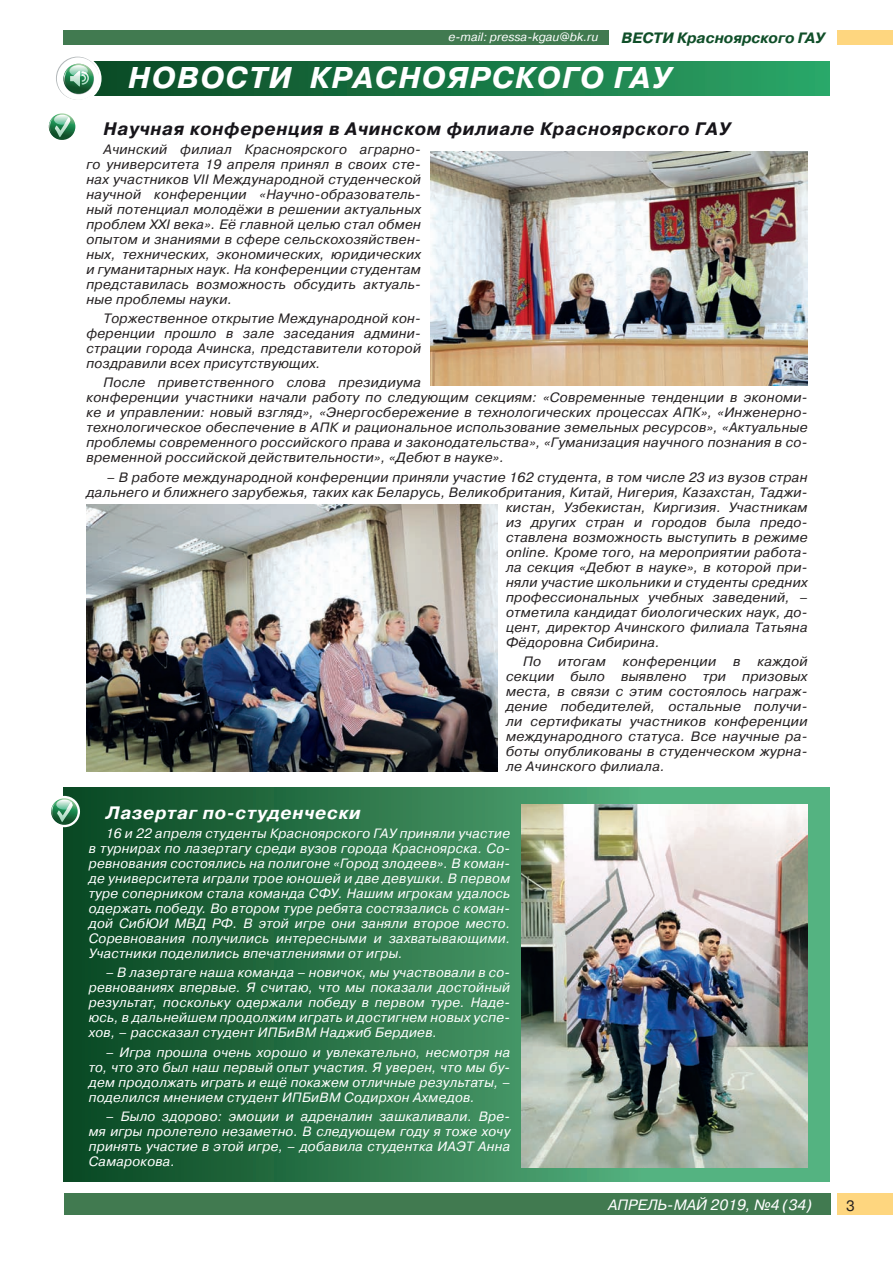
<style>
.page{position:relative;width:893px;height:1263px;background:#fff}
.page>*{position:absolute;margin:0;border:0;box-sizing:border-box;transform-origin:0 0}
.t1{font:italic 700 30px "Pragmatica C";letter-spacing:.05em;color:#fff}
.t2{font:italic 700 18px "Pragmatica WINC";letter-spacing:.04em;color:#17151a}
.t3{font:italic 700 18px "Pragmatica C";letter-spacing:.04em;color:#fff}
.t4{font:italic 15px "Pragmatica C";color:#fff}
.t5{font:italic 700 15px "Pragmatica C";color:#104f29}
.t6{font:15px "Pragmatica WINC";color:#231f20}
.t7{font:italic 13.5px/15px "Pragmatica WINC";letter-spacing:.02em;color:#231f20;text-align:justify}
.t8{font:italic 13.5px/15px "Pragmatica C";letter-spacing:.02em;color:#fff;text-align:justify}
.t9{font:italic 12px "Pragmatica C";color:#fff}
</style>
<div class="page">
<div style="left:64px;top:1194px;width:766px;height:21px;background:#417a50"></div>
<div style="left:838px;top:1194px;width:55px;height:21px;background:#fed67f"></div>
<div style="left:64px;top:30px;width:545px;height:15px;background:#417a50"></div>
<div style="left:838px;top:30px;width:55px;height:15px;background:#fed67f"></div>
<div style="left:69px;top:61px;width:760px;height:35px;background:linear-gradient(to right,#084521,#2aa567)"></div>
<svg style="left:55px;top:55px;width:47px;height:47px"></svg>
<svg style="left:56px;top:57px;width:43px;height:43px"></svg>
<svg style="left:49px;top:113px;width:26px;height:27px"></svg>
<svg style="left:48px;top:114px;width:22px;height:26px"></svg>
<svg style="left:64px;top:787px;width:765px;height:395px;background:#2a7348"></svg>
<div style="left:49px;top:796px;width:31px;height:31px;background:#fff;border-radius:50%"></div>
<svg style="left:51px;top:798px;width:27px;height:27px"></svg>
<svg style="left:51px;top:799px;width:22px;height:26px"></svg>
<img style="left:521px;top:805px;width:287px;height:362px">
<img style="left:430px;top:151px;width:378px;height:235px">
<img style="left:86px;top:505px;width:411px;height:267px">
<p class="t9" style="left:449px;top:31px;width:151px">e-mail: pressa-kgau@bk.ru</p>
<p class="t5" style="left:622px;top:29px;width:205px">ВЕСТИ Красноярского ГАУ</p>
<h1 class="t1" style="left:128px;top:61px;width:544px">НОВОСТИ КРАСНОЯРСКОГО ГАУ</h1>
<h2 class="t2" style="left:103px;top:119px;width:628px">Научная конференция в Ачинском филиале Красноярского ГАУ</h2>
<p class="t7" style="left:86px;top:142px;width:336px;text-indent:17px">Ачинский филиал Красноярского аграрно&shy;го университета 19 апреля принял в своих сте&shy;нах участников VII Международной студенческой научной конференции «Научно-образователь&shy;ный потенциал молодёжи в решении актуальных проблем XXI века». Её главной целью стал обмен опытом и знаниями в сфере сельскохозяйствен&shy;ных, технических, экономических, юридических и гуманитарных наук. На конференции студентам представилась возможность обсудить актуаль&shy;ные проблемы науки.</p>
<p class="t7" style="left:86px;top:311px;width:336px;text-indent:17px">Торжественное открытие Международной кон&shy;ференции прошло в зале заседания админи&shy;страции города Ачинска, представители которой поздравили всех присутствующих.</p>
<p class="t7" style="left:86px;top:375px;width:723px;text-align:left;text-indent:17px">После приветственного слова президиума<br>конференции участники начали работу по следующим секциям: «Современные тенденции в экономи&shy;ке и управлении: новый взгляд», «Энергосбережение в технологических процессах АПК», «Инженерно&shy;технологическое обеспечение в АПК и рациональное использование земельных ресурсов», «Актуальные проблемы современного российского права и законодательства», «Гуманизация научного познания в со&shy;временной российской действительности», «Дебют в науке».</p>
<p class="t7" style="left:107px;top:470px;width:702px">– В работе международной конференции приняли участие 162 студента, в том числе 23 из вузов стран</p>
<p class="t7" style="left:86px;top:485px;width:723px">дальнего и ближнего зарубежья, таких как Беларусь, Великобритания, Китай, Нигерия, Казахстан, Таджи-</p>
<p class="t7" style="left:506px;top:500px;width:303px">кистан, Узбекистан, Киргизия. Участникам</p>
<p class="t7" style="left:506px;top:515px;width:303px">из других стран и городов была предо-</p>
<p class="t7" style="left:506px;top:530px;width:303px">ставлена возможность выступить в режиме</p>
<p class="t7" style="left:506px;top:545px;width:303px">online. Кроме того, на мероприятии работа-</p>
<p class="t7" style="left:506px;top:560px;width:303px">ла секция «Дебют в науке», в которой при-</p>
<p class="t7" style="left:506px;top:575px;width:303px">няли участие школьники и студенты средних</p>
<p class="t7" style="left:506px;top:590px;width:303px">профессиональных учебных заведений, –</p>
<p class="t7" style="left:506px;top:605px;width:303px">отметила кандидат биологических наук, до-</p>
<p class="t7" style="left:506px;top:620px;width:303px">цент, директор Ачинского филиала Татьяна</p>
<p class="t7" style="left:506px;top:635px;width:155px">Фёдоровна Сибирина.</p>
<p class="t7" style="left:523px;top:654px;width:20px">По</p>
<p class="t7" style="left:558px;top:654px;width:49px">итогам</p>
<p class="t7" style="left:623px;top:654px;width:95px">конференции</p>
<p class="t7" style="left:733px;top:654px;width:9px">в</p>
<p class="t7" style="left:506px;top:654px;width:303px;text-indent:252px">каждой секции было выявлено три призовых места, в связи с этим состоялось награж&shy;дение победителей, остальные получи&shy;ли сертификаты участников конференции международного статуса. Все научные ра&shy;боты опубликованы в студенческом журна&shy;ле Ачинского филиала.</p>
<h2 class="t3" style="left:106px;top:803px;width:256px">Лазертаг по-студенчески</h2>
<p class="t8" style="left:89px;top:826px;width:423px;text-indent:17px">16 и 22 апреля студенты Красноярского ГАУ приняли участие в турнирах по лазертагу среди вузов города Красноярска. Со&shy;ревнования состоялись на полигоне «Город злодеев». В коман&shy;де университета играли трое юношей и две девушки. В первом туре соперником стала команда СФУ. Нашим игрокам удалось одержать победу. Во втором туре ребята состязались с коман&shy;дой СибЮИ МВД РФ. В этой игре они заняли второе место.<br>Соревнования получились интересными и захватывающими.<br>Участники поделились впечатлениями от игры.</p>
<p class="t8" style="left:89px;top:965px;width:423px;text-indent:17px">– В лазертаге наша команда – новичок, мы участвовали в со&shy;ревнованиях впервые. Я считаю, что мы показали достойный результат, поскольку одержали победу в первом туре. Наде&shy;юсь, в дальнейшем продолжим играть и достигнем новых успе&shy;хов, – рассказал студент ИПБиВМ Наджиб Бердиев.</p>
<p class="t8" style="left:89px;top:1044px;width:423px;text-indent:17px">– Игра прошла очень хорошо и увлекательно, несмотря на то, что это был наш первый опыт участия. Я уверен, что мы бу&shy;дем продолжать играть и ещё покажем отличные результаты, – поделился мнением студент ИПБиВМ Содирхон Ахмедов.</p>
<p class="t8" style="left:89px;top:1109px;width:423px;text-indent:17px">– Было здорово: эмоции и адреналин зашкаливали. Вре&shy;мя игры пролетело незаметно. В следующем году я тоже хочу принять участие в этой игре, – добавила студентка ИАЭТ Анна Самарокова.</p>
<p class="t4" style="left:608px;top:1196px;width:205px">АПРЕЛЬ-МАЙ 2019, №4 (34)</p>
<p class="t6" style="left:846px;top:1197px;width:10px">3</p>
</div>
